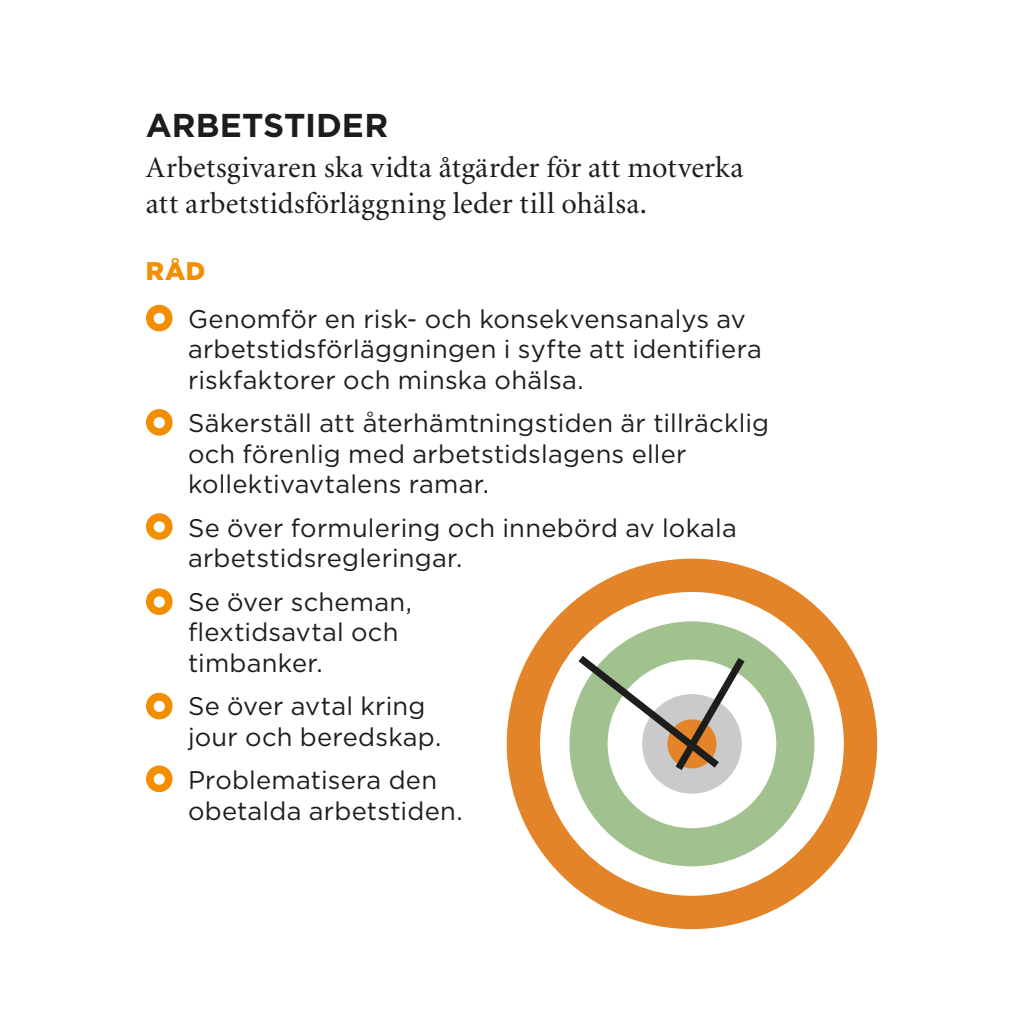
<style>
.page{position:relative;width:1021px;height:1021px;background:#fff}
.page>*{position:absolute;margin:0;border:0;box-sizing:border-box;transform-origin:0 0}
.t1{font:700 33px "Gotham";color:#1d1d1b}
.t2{font:30px/36px "Minion";letter-spacing:.01em;color:#1d1d1b}
.t3{font:25.5px/30.6px "Gotham";letter-spacing:.01em;color:#1d1d1b}
.t4{font:900 25.5px "Gotham";color:#f28e00}
</style>
<div class="page">
<div style="left:506px;top:558px;width:371px;height:371px;background:#e38428;border-radius:50%"></div>
<div style="left:540px;top:592px;width:303px;height:303px;background:#fff;border-radius:50%"></div>
<div style="left:569px;top:621px;width:245px;height:245px;background:#a1c18f;border-radius:50%"></div>
<div style="left:607px;top:659px;width:169px;height:169px;background:#fff;border-radius:50%"></div>
<div style="left:642px;top:694px;width:99px;height:99px;background:#cbcaca;border-radius:50%"></div>
<svg style="left:571px;top:648px;width:180px;height:129px"></svg>
<svg style="left:146px;top:305px;width:26px;height:26px"></svg>
<svg style="left:146px;top:409px;width:26px;height:26px"></svg>
<svg style="left:146px;top:513px;width:26px;height:27px"></svg>
<svg style="left:146px;top:588px;width:26px;height:27px"></svg>
<svg style="left:146px;top:692px;width:26px;height:27px"></svg>
<svg style="left:146px;top:765px;width:26px;height:27px"></svg>
<p class="t1" style="left:146px;top:103px;width:244px">ARBETSTIDER</p>
<p class="t2" style="left:146px;top:151px;width:599px">Arbetsgivaren ska vidta åtgärder för att motverka att arbetstidsförläggning leder till ohälsa.</p>
<p class="t4" style="left:146px;top:253px;width:61px">RÅD</p>
<p class="t3" style="left:188px;top:303px;width:575px">Genomför en risk- och konsekvensanalys av arbetstidsförläggningen i syfte att identifiera riskfaktorer och minska ohälsa.</p>
<p class="t3" style="left:188px;top:407px;width:582px">Säkerställ att återhämtningstiden är tillräcklig och förenlig med arbetstidslagens eller kollektivavtalens ramar.</p>
<p class="t3" style="left:188px;top:512px;width:550px">Se över formulering och innebörd av lokala arbetstidsregleringar.</p>
<p class="t3" style="left:188px;top:586px;width:226px">Se över scheman, flextidsavtal och timbanker.</p>
<p class="t3" style="left:188px;top:690px;width:255px">Se över avtal kring jour och beredskap.</p>
<p class="t3" style="left:188px;top:764px;width:276px">Problematisera den obetalda arbetstiden.</p>
</div>
